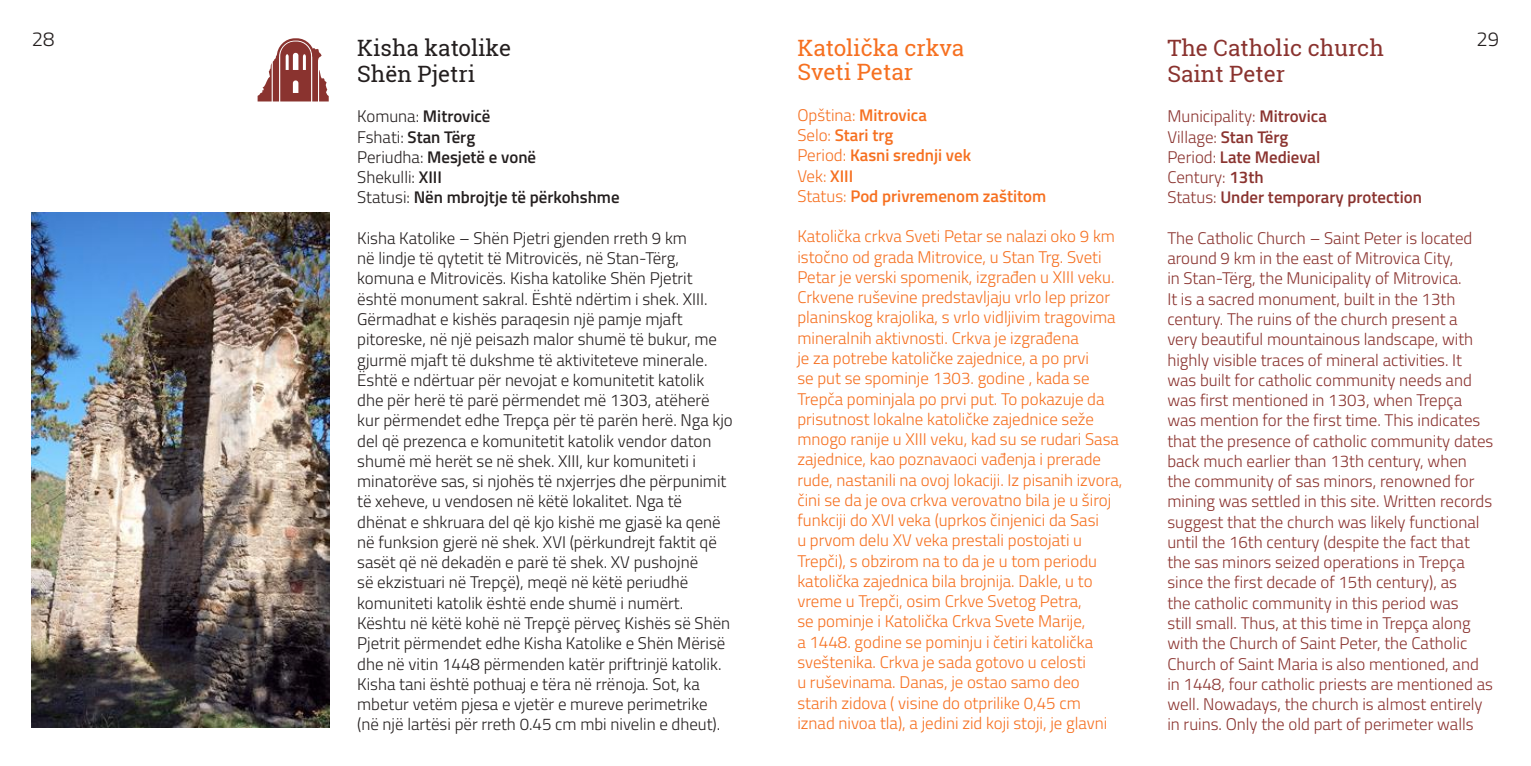
<style>
.page{position:relative;width:1531px;height:766px;background:#fff}
.page>*{position:absolute;margin:0;border:0;box-sizing:border-box;transform-origin:0 0}
.t1{font:22.5px/26.3px "Roboto Slab";color:#8a332f}
.t2{font:22.5px/24.8px "Roboto Slab";color:#f67020}
.t3{font:22.5px/26.3px "Roboto Slab";color:#241f1f}
.t4{font:300 20.25px "Titillium Web";color:#241f1f}
.t5{font:300 16.88px/20.2px "Titillium Web";color:#241f1f}
.t6{font:300 16.88px/20.2px "Titillium Web";color:#f67020}
.t7{font:300 16.88px/20.2px "Titillium Web";color:#8a332f}
.t8{font:600 16.88px/20.2px "Titillium Web";color:#8a332f}
.t9{font:600 16.88px/20.2px "Titillium Web";color:#241f1f}
.t10{font:600 16.88px/20.2px "Titillium Web";color:#f67020}
.s1{font-weight:300}
</style>
<div class="page">
<img style="left:32px;top:212px;width:298px;height:515px">
<svg style="left:258px;top:38px;width:71px;height:63px"></svg>
<p class="t4" style="left:32px;top:24px;width:24px">28</p>
<p class="t4" style="left:1476px;top:24px;width:24px">29</p>
<h1 class="t2" style="left:797px;top:35px;width:168px">Katolička crkva<br>Sveti Petar</h1>
<p class="t10" style="left:797px;top:104px;width:250px"><span class="s1">Opština:</span> Mitrovica<br><span class="s1">Selo:</span> Stari trg<br><span class="s1">Period:</span> Kasni srednji vek<br><span class="s1">Vek:</span> XIII<br><span class="s1">Status:</span> Pod privremenom zaštitom</p>
<p class="t6" style="left:797px;top:225px;width:327px">Katolička crkva Sveti Petar se nalazi oko 9 km istočno od grada Mitrovice, u Stan Trg. Sveti Petar je verski spomenik, izgrađen u XIII veku.<br>Crkvene ruševine predstavljaju vrlo lep prizor planinskog krajolika, s vrlo vidljivim tragovima mineralnih aktivnosti. Crkva je izgrađena<br>je za potrebe katoličke zajednice, a po prvi<br>se put se spominje 1303. godine , kada se Trepča pominjala po prvi put. To pokazuje da prisutnost lokalne katoličke zajednice seže mnogo ranije u XIII veku, kad su se rudari Sasa zajednice, kao poznavaoci vađenja i prerade rude, nastanili na ovoj lokaciji. Iz pisanih izvora, čini se da je ova crkva verovatno bila je u široj funkciji do XVI veka (uprkos činjenici da Sasi<br>u prvom delu XV veka prestali postojati u Trepči), s obzirom na to da je u tom periodu katolička zajednica bila brojnija. Dakle, u to vreme u Trepči, osim Crkve Svetog Petra,<br>se pominje i Katolička Crkva Svete Marije,<br>a 1448. godine se pominju i četiri katolička sveštenika. Crkva je sada gotovo u celosti<br>u ruševinama. Danas, je ostao samo deo starih zidova ( visine do otprilike 0,45 cm<br>iznad nivoa tla), a jedini zid koji stoji, je glavni</p>
<h1 class="t1" style="left:1167px;top:34px;width:218px">The Catholic church<br>Saint Peter</h1>
<p class="t8" style="left:1167px;top:105px;width:256px"><span class="s1">Municipality:</span> Mitrovica<br><span class="s1">Village:</span> Stan Tërg<br><span class="s1">Period:</span> Late Medieval<br><span class="s1">Century:</span> 13th<br><span class="s1">Status:</span> Under temporary protection</p>
<p class="t7" style="left:1167px;top:227px;width:328px">The Catholic Church – Saint Peter is located around 9 km in the east of Mitrovica City,<br>in Stan-Tërg, the Municipality of Mitrovica.<br>It is a sacred monument, built in the 13th century. The ruins of the church present a<br>very beautiful mountainous landscape, with highly visible traces of mineral activities. It was built for catholic community needs and was first mentioned in 1303, when Trepça was mention for the first time. This indicates that the presence of catholic community dates back much earlier than 13th century, when the community of sas minors, renowned for mining was settled in this site. Written records suggest that the church was likely functional until the 16th century (despite the fact that the sas minors seized operations in Trepça since the first decade of 15th century), as<br>the catholic community in this period was<br>still small. Thus, at this time in Trepça along with the Church of Saint Peter, the Catholic Church of Saint Maria is also mentioned, and in 1448, four catholic priests are mentioned as well. Nowadays, the church is almost entirely in ruins. Only the old part of perimeter walls</p>
<h1 class="t3" style="left:357px;top:34px;width:155px">Kisha katolike<br>Shën Pjetri</h1>
<p class="t9" style="left:357px;top:105px;width:264px"><span class="s1">Komuna:</span> Mitrovicë<br><span class="s1">Fshati:</span> Stan Tërg<br><span class="s1">Periudha:</span> Mesjetë e vonë<br><span class="s1">Shekulli:</span> XIII<br><span class="s1">Statusi:</span> Nën mbrojtje të përkohshme</p>
<p class="t5" style="left:357px;top:227px;width:377px">Kisha Katolike – Shën Pjetri gjenden rreth 9 km<br>në lindje të qytetit të Mitrovicës, në Stan-Tërg, komuna e Mitrovicës. Kisha katolike Shën Pjetrit është monument sakral. Është ndërtim i shek. XIII.<br>Gërmadhat e kishës paraqesin një pamje mjaft pitoreske, në një peisazh malor shumë të bukur, me gjurmë mjaft të dukshme të aktiviteteve minerale.<br>Është e ndërtuar për nevojat e komunitetit katolik dhe për herë të parë përmendet më 1303, atëherë kur përmendet edhe Trepça për të parën herë. Nga kjo del që prezenca e komunitetit katolik vendor daton shumë më herët se në shek. XIII, kur komuniteti i minatorëve sas, si njohës të nxjerrjes dhe përpunimit të xeheve, u vendosen në këtë lokalitet. Nga të dhënat e shkruara del që kjo kishë me gjasë ka qenë në funksion gjerë në shek. XVI (përkundrejt faktit që sasët që në dekadën e parë të shek. XV pushojnë<br>së ekzistuari në Trepçë), meqë në këtë periudhë komuniteti katolik është ende shumë i numërt.<br>Kështu në këtë kohë në Trepçë përveç Kishës së Shën Pjetrit përmendet edhe Kisha Katolike e Shën Mërisë dhe në vitin 1448 përmenden katër priftrinjë katolik.<br>Kisha tani është pothuaj e tëra në rrënoja. Sot, ka mbetur vetëm pjesa e vjetër e mureve perimetrike (në një lartësi për rreth 0.45 cm mbi nivelin e dheut).</p>
</div>
